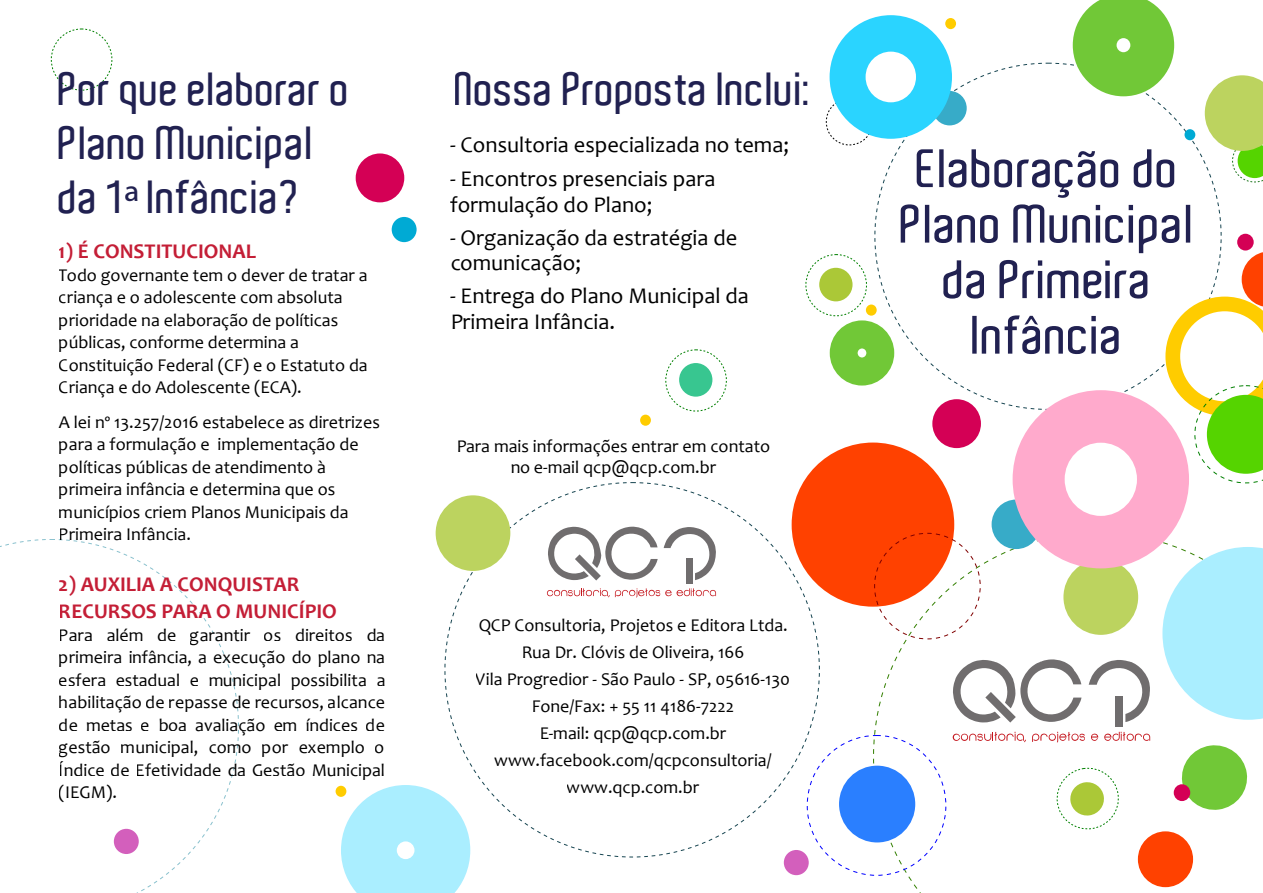
<style>
.page{position:relative;width:1263px;height:893px;background:#fff}
.page>*{position:absolute;margin:0;border:0;box-sizing:border-box;transform-origin:0 0}
.t1{font:600 52.05px/55.5px "Aldo";color:#212151;text-align:center}
.t2{font:600 45.15px/54.3px "Aldo";color:#212151}
.t3{font:22.5px/25.5px "Candara";color:#000}
.t4{font:700 21px/27px "Candara";color:#c41e36}
.t5{font:18px/22.5px "Candara";color:#000;text-align:center}
.s1{font-family:"Myriad Pro";font-weight:400}
</style>
<div class="page">
<svg style="left:0;top:539px;width:239px;height:354px"></svg>
<div style="left:666px;top:350px;width:60px;height:61px;border:1px dashed #008000;border-radius:50%"></div>
<div style="left:679px;top:363px;width:33px;height:34px;background:#38c690;border-radius:50%"></div>
<div style="left:640px;top:415px;width:11px;height:11px;background:#fc0;border-radius:50%"></div>
<div style="left:826px;top:99px;width:47px;height:46px;border:1px dashed #000;border-radius:50%"></div>
<div style="left:806px;top:254px;width:61px;height:62px;border:1px dashed #008000;border-radius:50%"></div>
<div style="left:51px;top:29px;width:61px;height:61px;border:1px dashed #008000;border-radius:50%"></div>
<div style="left:819px;top:268px;width:33px;height:33px;background:#abc837;border-radius:50%"></div>
<div style="left:866px;top:305px;width:11px;height:11px;background:#fc0;border-radius:50%"></div>
<div style="left:830px;top:320px;width:64px;height:66px;background:#71c837;border-radius:50%"></div>
<div style="left:858px;top:348px;width:8px;height:9px;background:#fff;border-radius:50%"></div>
<div style="left:1184px;top:129px;width:11px;height:11px;background:#00aad4;border-radius:50%"></div>
<div style="left:932px;top:91px;width:35px;height:34px;background:#37abc8;border-radius:50%"></div>
<div style="left:1237px;top:234px;width:17px;height:17px;background:#d40055;border-radius:50%"></div>
<svg style="left:1205px;top:75px;width:58px;height:107px"></svg>
<div style="left:436px;top:495px;width:74px;height:76px;background:#bcd35f;border-radius:50%"></div>
<div style="left:829px;top:15px;width:123px;height:124px;background:#2ad4ff;border-radius:50%"></div>
<div style="left:865px;top:52px;width:51px;height:50px;background:#fff;border-radius:50%"></div>
<svg style="left:873px;top:532px;width:375px;height:361px"></svg>
<div style="left:839px;top:766px;width:76px;height:76px;background:#2a7fff;border-radius:50%"></div>
<div style="left:784px;top:850px;width:25px;height:25px;background:#d35fbc;border-radius:50%"></div>
<div style="left:114px;top:829px;width:25px;height:25px;background:#d35fbc;border-radius:50%"></div>
<div style="left:392px;top:217px;width:25px;height:25px;background:#00aad4;border-radius:50%"></div>
<div style="left:992px;top:500px;width:49px;height:49px;background:#37abc8;border-radius:50%"></div>
<div style="left:792px;top:443px;width:162px;height:164px;background:#ff4100;border-radius:50%"></div>
<div style="left:932px;top:399px;width:49px;height:49px;background:#d40055;border-radius:50%"></div>
<div style="left:356px;top:153px;width:48px;height:49px;background:#d40055;border-radius:50%"></div>
<svg style="left:1165px;top:252px;width:98px;height:231px"></svg>
<svg style="left:1162px;top:547px;width:101px;height:173px"></svg>
<div style="left:1012px;top:390px;width:177px;height:178px;background:#fac;border-radius:50%"></div>
<div style="left:1065px;top:443px;width:72px;height:73px;background:#fff;border-radius:50%"></div>
<div style="left:945px;top:18px;width:11px;height:11px;background:#fc0;border-radius:50%"></div>
<div style="left:336px;top:786px;width:10px;height:11px;background:#fc0;border-radius:50%"></div>
<svg style="left:1073px;top:0;width:101px;height:96px"></svg>
<div style="left:1116px;top:38px;width:14px;height:14px;background:#fff;border-radius:50%"></div>
<svg style="left:341px;top:785px;width:129px;height:108px"></svg>
<div style="left:397px;top:841px;width:17px;height:18px;background:#fff;border-radius:50%"></div>
<svg style="left:1091px;top:734px;width:7px;height:7px"></svg>
<svg style="left:1104px;top:732px;width:46px;height:9px"></svg>
<svg style="left:1032px;top:732px;width:53px;height:10px"></svg>
<svg style="left:953px;top:732px;width:73px;height:10px"></svg>
<svg style="left:953px;top:659px;width:128px;height:64px"></svg>
<div style="left:1115px;top:696px;width:8px;height:31px;background:#706d6e"></div>
<svg style="left:1089px;top:660px;width:61px;height:62px"></svg>
<svg style="left:547px;top:588px;width:169px;height:10px"></svg>
<svg style="left:548px;top:527px;width:110px;height:53px"></svg>
<div style="left:686px;top:558px;width:6px;height:26px;background:#706d6e"></div>
<svg style="left:664px;top:527px;width:52px;height:53px"></svg>
<div style="left:1138px;top:831px;width:55px;height:56px;background:#ff4100;border-radius:50%"></div>
<div style="left:1174px;top:784px;width:16px;height:17px;background:#d40055;border-radius:50%"></div>
<h2 class="t2" style="left:59px;top:62px;width:293px">Por que elaborar o<br>Plano Municipal da 1<span class="s1">ª</span> Infância?</h2>
<h2 class="t2" style="left:455px;top:62px;width:358px">Nossa Proposta Inclui:</h2>
<p class="t4" style="left:59px;top:237px;width:199px">1) É CONSTITUCIONAL</p>
<p class="t5" style="left:59px;top:263px;width:310px;text-align:left">Todo governante tem o dever de tratar a criança e o adolescente com absoluta prioridade na elaboração de políticas públicas, conforme determina a Constituição Federal (CF) e o Estatuto da Criança e do Adolescente (ECA).</p>
<p class="t5" style="left:59px;top:410px;width:323px;text-align:left">A lei nº 13.257/2016 estabelece as diretrizes para a formulação e implementação de políticas públicas de atendimento à primeira infância e determina que os municípios criem Planos Municipais da Primeira Infância.</p>
<p class="t4" style="left:59px;top:570px;width:280px">2) AUXILIA A CONQUISTAR<br>RECURSOS PARA O MUNICÍPIO</p>
<p class="t5" style="left:59px;top:623px;width:328px;text-align:justify">Para além de garantir os direitos da primeira infância, a execução do plano na esfera estadual e municipal possibilita a habilitação de repasse de recursos, alcance de metas e boa avaliação em índices de gestão municipal, como por exemplo o Índice de Efetividade da Gestão Municipal (IEGM).</p>
<p class="t3" style="left:450px;top:131px;width:341px">- Consultoria especializada no tema;</p>
<p class="t3" style="left:450px;top:166px;width:267px">- Encontros presenciais para formulação do Plano;</p>
<p class="t3" style="left:450px;top:224px;width:289px">- Organização da estratégia de comunicação;</p>
<p class="t3" style="left:450px;top:283px;width:300px">- Entrega do Plano Municipal da<br>Primeira Infância.</p>
<p class="t5" style="left:456px;top:435px;width:316px;line-height:21px">Para mais informações entrar em contato no e-mail qcp@qcp.com.br</p>
<p class="t5" style="left:476px;top:612px;width:316px;line-height:27px">QCP Consultoria, Projetos e Editora Ltda.<br>Rua Dr. Clóvis de Oliveira, 166<br>Vila Progredior - São Paulo - SP, 05616-130<br>Fone/Fax: + 55 11 4186-7222<br>E-mail: qcp@qcp.com.br www.facebook.com/qcpconsultoria/ www.qcp.com.br</p>
<h1 class="t1" style="left:901px;top:141px;width:296px">Elaboração do<br>Plano Municipal da Primeira<br>Infância</h1>
</div>
